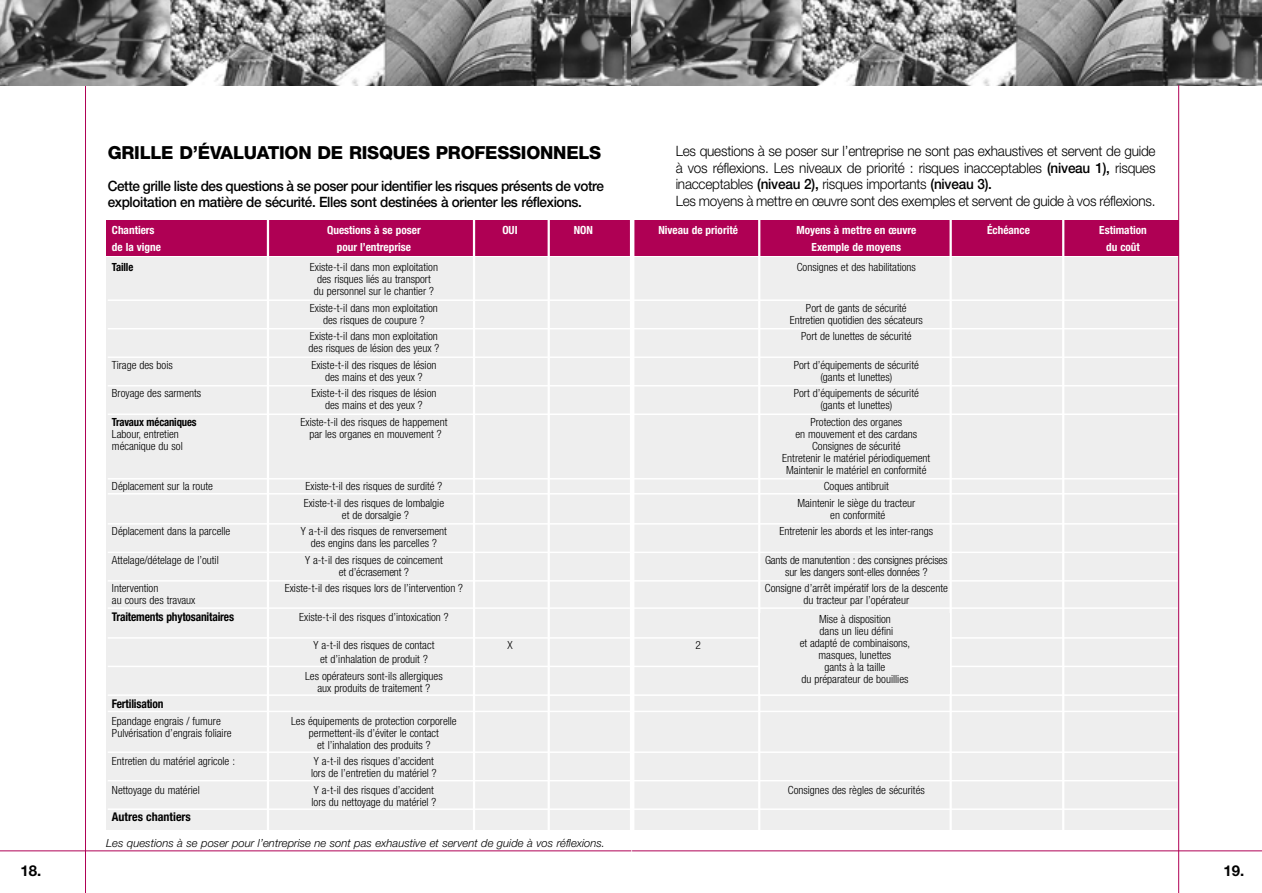
<style>
.page{position:relative;width:1262px;height:893px;background:#fff}
.page>*{position:absolute;margin:0;border:0;box-sizing:border-box;transform-origin:0 0}
.t1{font:800 18px "Helvetica Neue";letter-spacing:-.015em;color:#000}
.t2{font:700 15px "Helvetica Neue";color:#000}
.t3{font:300 14.25px/16.5px "Helvetica Neue";letter-spacing:-.015em;color:#000;scale:.95 1}
.t4{font:500 14.25px/16.5px "Helvetica Neue";letter-spacing:-.03em;color:#000;scale:.95 1}
.t5{font:700 condensed 12px "Helvetica Neue";letter-spacing:-.015em;color:#000;scale:.95 1}
.t6{font:700 condensed 12px "Helvetica Neue";letter-spacing:-.015em;color:#000}
.t7{font:300 condensed 11.25px/12px "Helvetica Neue";color:#000;text-align:center}
.t8{font:700 condensed 11.25px "Helvetica Neue";color:#fff}
.t9{font:italic 300 11.25px "Helvetica Neue";color:#000}
.t10{font:700 condensed 11.25px "Helvetica Neue";letter-spacing:-.015em;color:#000;scale:.95 1}
.s1{font-weight:500}
</style>
<div class="page">
<hr style="left:85px;top:85px;width:1px;height:807px;background:#af0054">
<hr style="left:632px;top:850px;width:629px;height:1px;background:#af0054">
<img style="left:0;top:0;width:631px;height:85px">
<svg style="left:631px;top:0;width:630px;height:85px;background:#7b7b7b"></svg>
<div style="left:106px;top:257px;width:1072px;height:572px;background:#eee"></div>
<div style="left:106px;top:220px;width:1072px;height:35px;background:#af0054"></div>
<hr style="left:108px;top:299px;width:1069px;height:2px;background:#fff">
<hr style="left:108px;top:328px;width:1069px;height:1px;background:#fff">
<hr style="left:108px;top:356px;width:1069px;height:2px;background:#fff">
<hr style="left:108px;top:385px;width:1069px;height:1px;background:#fff">
<hr style="left:108px;top:413px;width:1069px;height:2px;background:#fff">
<hr style="left:108px;top:478px;width:1069px;height:1px;background:#fff">
<hr style="left:108px;top:493px;width:1069px;height:1px;background:#fff">
<hr style="left:108px;top:523px;width:1069px;height:1px;background:#fff">
<hr style="left:108px;top:551px;width:1069px;height:2px;background:#fff">
<hr style="left:108px;top:580px;width:1069px;height:1px;background:#fff">
<hr style="left:108px;top:607px;width:1069px;height:2px;background:#fff">
<hr style="left:108px;top:637px;width:1069px;height:1px;background:#fff">
<hr style="left:108px;top:665px;width:1069px;height:2px;background:#fff">
<hr style="left:108px;top:694px;width:1069px;height:2px;background:#fff">
<hr style="left:108px;top:710px;width:1069px;height:2px;background:#fff">
<hr style="left:108px;top:751px;width:1069px;height:2px;background:#fff">
<hr style="left:108px;top:780px;width:1069px;height:1px;background:#fff">
<hr style="left:108px;top:808px;width:1069px;height:2px;background:#fff">
<hr style="left:267px;top:218px;width:2px;height:614px;background:#fff">
<hr style="left:473px;top:218px;width:2px;height:615px;background:#fff">
<hr style="left:547px;top:218px;width:3px;height:612px;background:#fff">
<hr style="left:630px;top:218px;width:4px;height:615px;background:#fff">
<hr style="left:758px;top:219px;width:2px;height:614px;background:#fff">
<hr style="left:949px;top:218px;width:2px;height:616px;background:#fff">
<hr style="left:1062px;top:218px;width:2px;height:612px;background:#fff">
<hr style="left:1178px;top:85px;width:1px;height:807px;background:#af0054">
<hr style="left:0;top:850px;width:631px;height:1px;background:#af0054">
<div style="left:760px;top:613px;width:189px;height:81px;background:#eee"></div>
<h1 class="t1" style="left:108px;top:146px;width:495px">GRILLE D’ÉVALUATION DE RISQUES PROFESSIONNELS</h1>
<p class="t4" style="left:108px;top:178px;width:524px">Cette grille liste des questions à se poser pour identifier les risques présents de votre exploitation en matière de sécurité. Elles sont destinées à orienter les réflexions.</p>
<p class="t3" style="left:675px;top:144px;width:506px">Les questions à se poser sur l’entreprise ne sont pas exhaustives et servent de guide à vos réflexions. Les niveaux de priorité : risques inacceptables <span class="s1">(niveau 1),</span> risques inacceptables <span class="s1">(niveau 2),</span> risques importants <span class="s1">(niveau 3).<br></span>Les moyens à mettre en œuvre sont des exemples et servent de guide à vos réflexions.</p>
<p class="t8" style="left:112px;top:226px;width:44px">Chantiers</p>
<p class="t8" style="left:327px;top:226px;width:95px">Questions à se poser</p>
<p class="t8" style="left:502px;top:226px;width:17px">OUI</p>
<p class="t8" style="left:574px;top:226px;width:21px">NON</p>
<p class="t8" style="left:658px;top:226px;width:81px">Niveau de priorité</p>
<p class="t8" style="left:796px;top:226px;width:121px">Moyens à mettre en œuvre</p>
<p class="t8" style="left:987px;top:226px;width:44px">Échéance</p>
<p class="t8" style="left:1099px;top:226px;width:49px">Estimation</p>
<p class="t8" style="left:112px;top:242px;width:51px">de la vigne</p>
<p class="t8" style="left:337px;top:242px;width:76px">pour l’entreprise</p>
<p class="t8" style="left:811px;top:242px;width:91px">Exemple de moyens</p>
<p class="t8" style="left:1106px;top:242px;width:35px">du coût</p>
<p class="t10" style="left:112px;top:263px;width:24px">Taille</p>
<p class="t7" style="left:310px;top:262px;width:130px">Existe-t-il dans mon exploitation</p>
<p class="t7" style="left:796px;top:262px;width:121px">Consignes et des habilitations</p>
<p class="t7" style="left:314px;top:274px;width:121px;text-align:left">des risques liés au transport du personnel sur le chantier ?</p>
<p class="t7" style="left:310px;top:303px;width:129px">Existe-t-il dans mon exploitation</p>
<p class="t7" style="left:806px;top:303px;width:102px">Port de gants de sécurité</p>
<p class="t7" style="left:323px;top:315px;width:103px">des risques de coupure ?</p>
<p class="t7" style="left:789px;top:315px;width:135px">Entretien quotidien des sécateurs</p>
<p class="t7" style="left:310px;top:331px;width:129px">Existe-t-il dans mon exploitation</p>
<p class="t7" style="left:801px;top:331px;width:112px">Port de lunettes de sécurité</p>
<p class="t7" style="left:308px;top:343px;width:132px">des risques de lésion des yeux ?</p>
<p class="t7" style="left:112px;top:360px;width:62px">Tirage des bois</p>
<p class="t7" style="left:311px;top:360px;width:127px">Existe-t-il des risques de lésion</p>
<p class="t7" style="left:793px;top:360px;width:127px">Port d’équipements de sécurité</p>
<p class="t7" style="left:325px;top:372px;width:99px">des mains et des yeux ?</p>
<p class="t7" style="left:820px;top:372px;width:73px">(gants et lunettes)</p>
<p class="t7" style="left:112px;top:388px;width:91px">Broyage des sarments</p>
<p class="t7" style="left:311px;top:388px;width:127px">Existe-t-il des risques de lésion</p>
<p class="t7" style="left:793px;top:388px;width:127px">Port d’équipements de sécurité</p>
<p class="t7" style="left:325px;top:400px;width:99px">des mains et des yeux ?</p>
<p class="t7" style="left:820px;top:400px;width:73px">(gants et lunettes)</p>
<p class="t10" style="left:112px;top:418px;width:91px">Travaux mécaniques</p>
<p class="t7" style="left:300px;top:417px;width:148px">Existe-t-il des risques de happement</p>
<p class="t7" style="left:810px;top:417px;width:93px">Protection des organes</p>
<p class="t7" style="left:112px;top:429px;width:68px">Labour, entretien</p>
<p class="t7" style="left:309px;top:429px;width:134px">par les organes en mouvement ?</p>
<p class="t7" style="left:795px;top:429px;width:123px">en mouvement et des cardans</p>
<p class="t7" style="left:112px;top:441px;width:72px">mécanique du sol</p>
<p class="t7" style="left:782px;top:441px;width:149px">Consignes de sécurité<br>Entretenir le matériel périodiquement<br>Maintenir le matériel en conformité</p>
<p class="t7" style="left:112px;top:481px;width:102px">Déplacement sur la route</p>
<p class="t7" style="left:305px;top:481px;width:138px">Existe-t-il des risques de surdité ?</p>
<p class="t7" style="left:823px;top:481px;width:67px">Coques antibruit</p>
<p class="t7" style="left:304px;top:498px;width:142px">Existe-t-il des risques de lombalgie</p>
<p class="t7" style="left:797px;top:498px;width:119px">Maintenir le siège du tracteur</p>
<p class="t7" style="left:342px;top:510px;width:69px">et de dorsalgie ?</p>
<p class="t7" style="left:830px;top:510px;width:57px">en conformité</p>
<p class="t7" style="left:112px;top:526px;width:120px">Déplacement dans la parcelle</p>
<p class="t7" style="left:301px;top:526px;width:148px">Y a-t-il des risques de renversement</p>
<p class="t7" style="left:779px;top:526px;width:155px">Entretenir les abords et les inter-rangs</p>
<p class="t7" style="left:311px;top:538px;width:128px">des engins dans les parcelles ?</p>
<p class="t7" style="left:112px;top:555px;width:108px">Attelage/dételage de l’outil</p>
<p class="t7" style="left:305px;top:555px;width:139px">Y a-t-il des risques de coincement</p>
<p class="t7" style="left:765px;top:555px;width:184px">Gants de manutention : des consignes précises</p>
<p class="t7" style="left:339px;top:567px;width:71px">et d’écrasement ?</p>
<p class="t7" style="left:785px;top:567px;width:144px">sur les dangers sont-elles données ?</p>
<p class="t7" style="left:112px;top:583px;width:48px">Intervention</p>
<p class="t7" style="left:285px;top:583px;width:180px">Existe-t-il des risques lors de l’intervention ?</p>
<p class="t7" style="left:765px;top:583px;width:184px">Consigne d’arrêt impératif lors de la descente</p>
<p class="t7" style="left:112px;top:595px;width:85px">au cours des travaux</p>
<p class="t7" style="left:803px;top:595px;width:107px">du tracteur par l’opérateur</p>
<p class="t5" style="left:112px;top:612px;width:130px">Traitements phytosanitaires</p>
<p class="t7" style="left:299px;top:612px;width:151px">Existe-t-il des risques d’intoxication ?</p>
<p class="t7" style="left:313px;top:640px;width:122px">Y a-t-il des risques de contact</p>
<p class="t7" style="left:507px;top:640px;width:7px">X</p>
<p class="t7" style="left:695px;top:640px;width:7px">2</p>
<p class="t7" style="left:305px;top:651px;width:139px;line-height:16.5px">et d’inhalation de produit ?<br>Les opérateurs sont-ils allergiques</p>
<p class="t7" style="left:317px;top:682px;width:114px">aux produits de traitement ?</p>
<p class="t5" style="left:112px;top:699px;width:56px">Fertilisation</p>
<p class="t7" style="left:112px;top:715px;width:110px">Epandage engrais / fumure</p>
<p class="t7" style="left:291px;top:715px;width:167px">Les équipements de protection corporelle</p>
<p class="t7" style="left:112px;top:727px;width:121px">Pulvérisation d’engrais foliaire</p>
<p class="t7" style="left:309px;top:727px;width:131px">permettent-ils d’éviter le contact et l’inhalation des produits ?</p>
<p class="t7" style="left:112px;top:756px;width:125px">Entretien du matériel agricole :</p>
<p class="t7" style="left:311px;top:756px;width:127px;text-align:left">Y a-t-il des risques d’accident lors de l’entretien du matériel ?</p>
<p class="t7" style="left:112px;top:784px;width:89px">Nettoyage du matériel</p>
<p class="t7" style="left:314px;top:784px;width:122px">Y a-t-il des risques d’accident</p>
<p class="t7" style="left:788px;top:784px;width:138px">Consignes des règles de sécurités</p>
<p class="t7" style="left:311px;top:796px;width:126px">lors du nettoyage du matériel ?</p>
<p class="t6" style="left:112px;top:812px;width:80px">Autres chantiers</p>
<p class="t7" style="left:799px;top:614px;width:112px">Mise à disposition<br>dans un lieu défini<br>et adapté de combinaisons, masques, lunettes<br>gants à la taille<br>du préparateur de bouillies</p>
<p class="t9" style="left:106px;top:839px;width:500px">Les questions à se poser pour l’entreprise ne sont pas exhaustive et servent de guide à vos réflexions.</p>
<h2 class="t2" style="left:21px;top:865px;width:22px">18.</h2>
<h2 class="t2" style="left:1223px;top:865px;width:22px">19.</h2>
</div>
